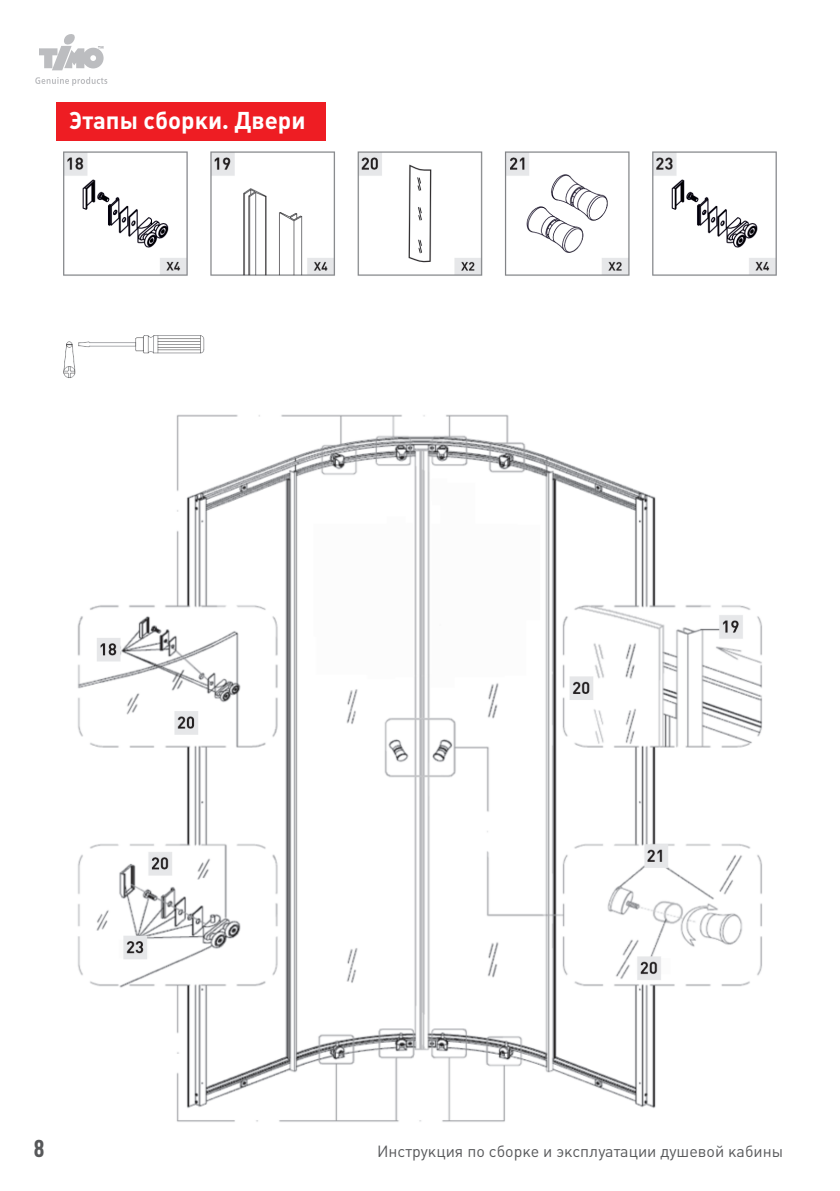
<style>
.page{position:relative;width:840px;height:1191px;background:#fff}
.page>*{position:absolute;margin:0;border:0;box-sizing:border-box;transform-origin:0 0}
.t1{font:700 24px "Plumb";color:#fff}
.t2{font:700 24px "Plumb Condensed";color:#57585a}
.t3{font:16px "Plumb";color:#57585a}
</style>
<div class="page">
<svg style="left:39px;top:34px;width:64px;height:36px"></svg>
<svg style="left:35px;top:77px;width:72px;height:8px"></svg>
<div style="left:57px;top:102px;width:268px;height:39px;background:#ee1d23"></div>
<img style="left:64px;top:151px;width:711px;height:971px">
<p class="t1" style="left:69px;top:107px;width:238px">Этапы сборки. Двери</p>
<h1 class="t2" style="left:34px;top:1135px;width:11px">8</h1>
<p class="t3" style="left:377px;top:1142px;width:407px">Инструкция по сборке и эксплуатации душевой кабины</p>
</div>
